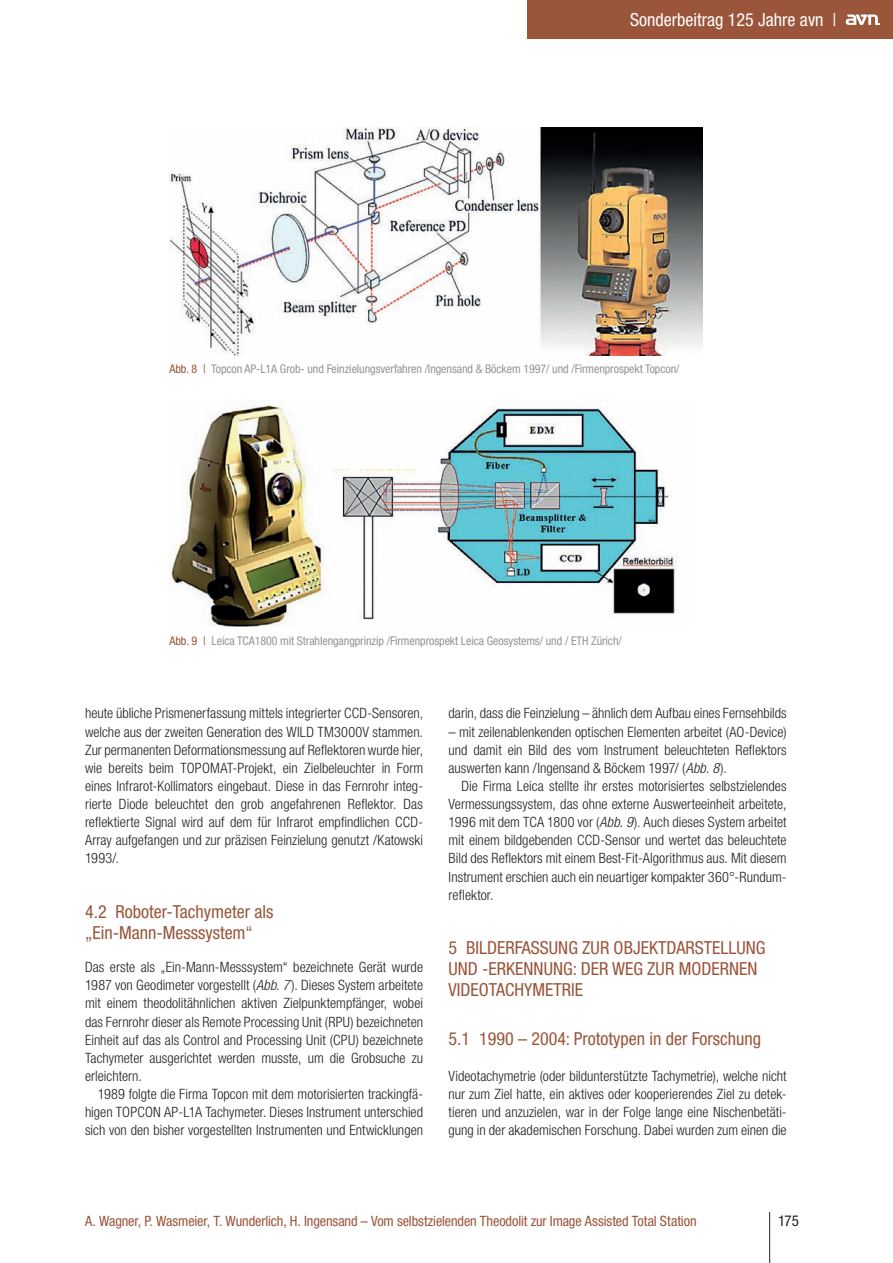
<style>
.page{position:relative;width:893px;height:1263px;background:#fff}
.page>*{position:absolute;margin:0;border:0;box-sizing:border-box;transform-origin:0 0}
.t1{font:condensed 18px/21px "Helvetica Neue LT Std";color:#9a553b}
.t2{font:condensed 18px "Helvetica Neue LT Std";color:#fff}
.t3{font:condensed 15px "Helvetica Neue LT Std";color:#231f20}
.t4{font:300 condensed 14.25px/18.1px "Helvetica Neue LT Std";color:#231f20;text-align:justify}
.t5{font:condensed 14.25px "Helvetica Neue LT Std";letter-spacing:-.01em;color:#9a553b}
.t6{font:condensed 12px "Helvetica Neue LT Std";letter-spacing:-.005em;color:#939598}
.s1{color:#9a553b}
.s2{font-style:italic}
</style>
<div class="page">
<hr style="left:769px;top:1212px;width:1px;height:51px;background:#231f20">
<div style="left:527px;top:0;width:366px;height:38px;background:#9a553b"></div>
<svg style="left:846px;top:15px;width:34px;height:10px"></svg>
<img style="left:170px;top:128px;width:532px;height:228px">
<img style="left:170px;top:400px;width:507px;height:227px">
<p class="t2" style="left:630px;top:9px;width:208px">Sonderbeitrag 125 Jahre avn |</p>
<p class="t6" style="left:170px;top:362px;width:511px"><span class="s1">Abb. 8 |</span> Topcon AP-L1A Grob- und Feinzielungsverfahren /Ingensand &amp; Böckem 1997/ und /Firmenprospekt Topcon/</p>
<p class="t6" style="left:170px;top:634px;width:454px"><span class="s1">Abb. 9 |</span> Leica TCA1800 mit Strahlengangprinzip /Firmenprospekt Leica Geosystems/ und / ETH Zürich/</p>
<p class="t4" style="left:85px;top:704px;width:340px">heute übliche Prismenerfassung mittels integrierter CCD-Sensoren, welche aus der zweiten Generation des WILD TM3000V stammen.<br>Zur permanenten Deformationsmessung auf Reflektoren wurde hier, wie bereits beim TOPOMAT-Projekt, ein Zielbeleuchter in Form eines Infrarot-Kollimators eingebaut. Diese in das Fernrohr integ&shy;rierte Diode beleuchtet den grob angefahrenen Reflektor. Das reflektierte Signal wird auf dem für Infrarot empfindlichen CCD-Array aufgefangen und zur präzisen Feinzielung genutzt /Katowski 1993/.</p>
<p class="t1" style="left:85px;top:901px;width:190px">4.2 Roboter-Tachymeter als „Ein-Mann-Messsystem“</p>
<p class="t4" style="left:85px;top:958px;width:340px">Das erste als „Ein-Mann-Messsystem“ bezeichnete Gerät wurde 1987 von Geodimeter vorgestellt (<span class="s2">Abb. 7</span>). Dieses System arbeitete mit einem theodolitähnlichen aktiven Zielpunktempfänger, wobei das Fernrohr dieser als Remote Processing Unit (RPU) bezeichneten Einheit auf das als Control and Processing Unit (CPU) bezeichnete Tachymeter ausgerichtet werden musste, um die Grobsuche zu erleichtern.</p>
<p class="t4" style="left:85px;top:1085px;width:340px;text-indent:13px">1989 folgte die Firma Topcon mit dem motorisierten trackingfä&shy;higen TOPCON AP-L1A Tachymeter. Dieses Instrument unterschied sich von den bisher vorgestellten Instrumenten und Entwicklungen</p>
<p class="t4" style="left:449px;top:704px;width:340px">darin, dass die Feinzielung – ähnlich dem Aufbau eines Fernsehbilds</p>
<p class="t4" style="left:449px;top:722px;width:340px">– mit zeilenablenkenden optischen Elementen arbeitet (AO-Device) und damit ein Bild des vom Instrument beleuchteten Reflektors auswerten kann /Ingensand &amp; Böckem 1997/ (<span class="s2">Abb. 8</span>).</p>
<p class="t4" style="left:449px;top:777px;width:340px;text-indent:13px">Die Firma Leica stellte ihr erstes motorisiertes selbstzielendes Vermessungssystem, das ohne externe Auswerteeinheit arbeitete, 1996 mit dem TCA 1800 vor (<span class="s2">Abb. 9</span>). Auch dieses System arbeitet mit einem bildgebenden CCD-Sensor und wertet das beleuchtete Bild des Reflektors mit einem Best-Fit-Algorithmus aus. Mit diesem Instrument erschien auch ein neuartiger kompakter 360°-Rundum&shy;reflektor.</p>
<p class="t1" style="left:449px;top:937px;width:318px">5 BILDERFASSUNG ZUR OBJEKTDARSTELLUNG<br>UND -ERKENNUNG: DER WEG ZUR MODERNEN<br>VIDEOTACHYMETRIE</p>
<p class="t1" style="left:449px;top:1028px;width:314px">5.1 1990 – 2004: Prototypen in der Forschung</p>
<p class="t4" style="left:449px;top:1067px;width:340px">Videotachymetrie (oder bildunterstützte Tachymetrie), welche nicht nur zum Ziel hatte, ein aktives oder kooperierendes Ziel zu detek&shy;tieren und anzuzielen, war in der Folge lange eine Nischenbetäti&shy;gung in der akademischen Forschung. Dabei wurden zum einen die</p>
<p class="t5" style="left:85px;top:1213px;width:613px">A. Wagner, P. Wasmeier, T. Wunderlich, H. Ingensand – Vom selbstzielenden Theodolit zur Image Assisted Total Station</p>
<p class="t3" style="left:778px;top:1212px;width:22px">175</p>
</div>
